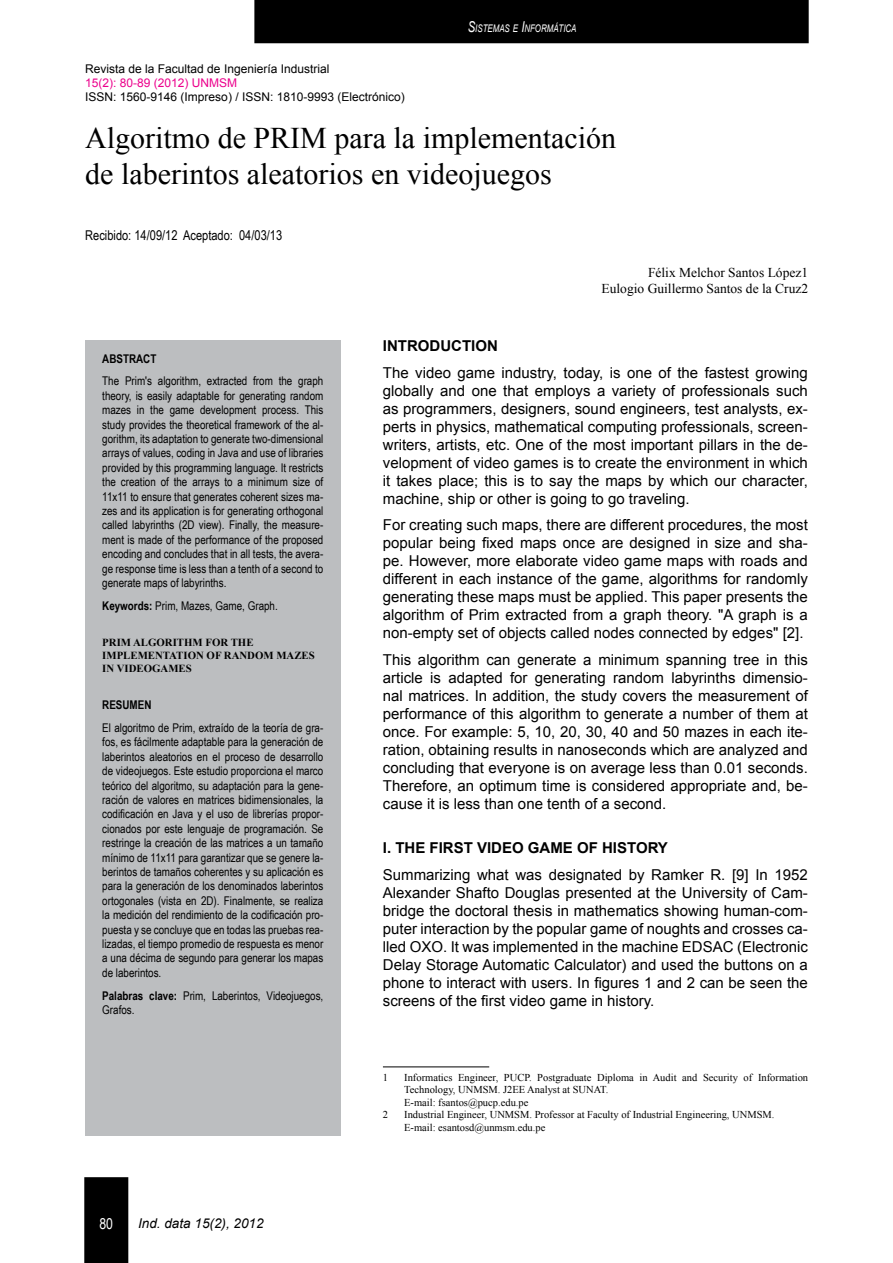
<style>
.page{position:relative;width:893px;height:1263px;background:#fff}
.page>*{position:absolute;margin:0;border:0;box-sizing:border-box;transform-origin:0 0}
.t1{font:30px/36px "Times New Roman";color:#000}
.t2{font:15px/18px "Arial";color:#000;text-align:justify}
.t3{font:700 15px "Arial";color:#000}
.t4{font:15px "Arial Narrow";color:#fff}
.t5{font:13.5px/16.2px "Times New Roman";color:#000;text-align:right}
.t6{font:13.5px "Arial Narrow";color:#000}
.t7{font:italic 13.5px "Arial";color:#000}
.t8{font:12px/14.4px "Arial Narrow";color:#000;text-align:justify}
.t9{font:12px "Arial";color:#000}
.t10{font:12px "Arial";color:#ec008c}
.t11{font:700 12px "Arial Narrow";color:#000}
.t12{font:700 10.8px "Times New Roman";color:#000}
.t13{font:10.5px/12.6px "Times New Roman";color:#000}
.t14{font:italic 10.5px "Arial";color:#fff;scale:.75 1}
.t15{font:8.4px "Arial Narrow";color:#000}
.s1{font-size:12px}
.s2{font-size:15px}
.s3{font-weight:700}
</style>
<div class="page">
<div style="left:84px;top:1177px;width:44px;height:86px;background:#000"></div>
<div style="left:254px;top:0;width:555px;height:43px;background:#000"></div>
<div style="left:85px;top:340px;width:255px;height:795px;background:#bcbec0"></div>
<hr style="left:383px;top:1066px;width:106px;height:1px;background:#000">
<p class="t9" style="left:85px;top:60px;width:246px">Revista de la Facultad de Ingeniería Industrial</p>
<p class="t10" style="left:85px;top:75px;width:154px">15(2): 80-89 (2012) UNMSM</p>
<p class="t9" style="left:85px;top:89px;width:321px">ISSN: 1560-9146 (Impreso) / ISSN: 1810-9993 (Electrónico)</p>
<p class="t15" style="left:85px;top:63px;width:343px"><span class="s1">A</span>LGORTIMO DE PRIM PARA LA IMPLEMENTACIÓN DE LABERINTOS ALEATORIOS EN VIDEOJUEGOS</p>
<p class="t14" style="left:468px;top:22px;width:147px"><span class="s2">S</span>ISTEMAS E <span class="s2">I</span>NFORMÁTICA</p>
<h1 class="t1" style="left:85px;top:120px;width:532px">Algoritmo de PRIM para la implementación de laberintos aleatorios en videojuegos</h1>
<p class="t6" style="left:85px;top:225px;width:198px">Recibido: 14/09/12 Aceptado: 04/03/13</p>
<p class="t5" style="left:601px;top:264px;width:208px">Félix Melchor Santos López1<br>Eulogio Guillermo Santos de la Cruz2</p>
<p class="t11" style="left:102px;top:349px;width:56px">ABSTRACT</p>
<p class="t8" style="left:102px;top:374px;width:223px">The Prim's algorithm, extracted from the graph theory, is easily adaptable for generating random mazes in the game development process. This study provides the theoretical framework of the al&shy;gorithm, its adaptation to generate two-dimensional arrays of values, coding in Java and use of libraries provided by this programming language. It restricts the creation of the arrays to a minimum size of 11x11 to ensure that generates coherent sizes ma&shy;zes and its application is for generating orthogonal called labyrinths (2D view). Finally, the measure&shy;ment is made of the performance of the proposed encoding and concludes that in all tests, the avera&shy;ge response time is less than a tenth of a second to generate maps of labyrinths.</p>
<p class="t8" style="left:102px;top:598px;width:177px"><span class="s3">Keywords:</span> Prim, Mazes, Game, Graph.</p>
<p class="t12" style="left:102px;top:635px;width:63px">PRIM ALGORIT</p>
<p class="t12" style="left:184px;top:635px;width:70px">HM FOR THE</p>
<p class="t12" style="left:102px;top:648px;width:54px">IMPLEMENTATION</p>
<p class="t12" style="left:207px;top:648px;width:27px">OF RANDO</p>
<p class="t12" style="left:263px;top:648px;width:53px">M MAZES</p>
<p class="t12" style="left:102px;top:661px;width:31px">IN VIDEO</p>
<p class="t12" style="left:152px;top:661px;width:41px">GAMES</p>
<p class="t11" style="left:102px;top:696px;width:51px">RESUMEN</p>
<p class="t8" style="left:102px;top:720px;width:223px">El algoritmo de Prim, extraído de la teoría de gra&shy;fos, es fácilmente adaptable para la generación de laberintos aleatorios en el proceso de desarrollo de videojuegos. Este estudio proporciona el marco teórico del algoritmo, su adaptación para la gene&shy;ración de valores en matrices bidimensionales, la codificación en Java y el uso de librerías propor&shy;cionados por este lenguaje de programación. Se restringe la creación de las matrices a un tamaño mínimo de 11x11 para garantizar que se genere la&shy;berintos de tamaños coherentes y su aplicación es para la generación de los denominados laberintos ortogonales (vista en 2D). Finalmente, se realiza la medición del rendimiento de la codificación pro&shy;puesta y se concluye que en todas las pruebas rea&shy;lizadas, el tiempo promedio de respuesta es menor a una décima de segundo para generar los mapas de laberintos.</p>
<p class="t8" style="left:102px;top:988px;width:223px"><span class="s3">Palabras clave:</span> Prim, Laberintos, Videojuegos,<br>Grafos.</p>
<p class="t4" style="left:99px;top:1213px;width:15px">80</p>
<p class="t7" style="left:138px;top:1215px;width:127px">Ind. data 15(2), 2012</p>
<p class="t3" style="left:383px;top:336px;width:116px">INTRODUCTION</p>
<p class="t2" style="left:383px;top:363px;width:426px">The video game industry, today, is one of the fastest growing globally and one that employs a variety of professionals such as programmers, designers, sound engineers, test analysts, ex&shy;perts in physics, mathematical computing professionals, screen&shy;writers, artists, etc. One of the most important pillars in the de&shy;velopment of video games is to create the environment in which it takes place; this is to say the maps by which our character, machine, ship or other is going to go traveling.</p>
<p class="t2" style="left:383px;top:516px;width:426px">For creating such maps, there are different procedures, the most popular being fixed maps once are designed in size and sha&shy;pe. However, more elaborate video game maps with roads and different in each instance of the game, algorithms for randomly generating these maps must be applied. This paper presents the algorithm of Prim extracted from a graph theory. "A graph is a non-empty set of objects called nodes connected by edges" [2].</p>
<p class="t2" style="left:383px;top:650px;width:427px">This algorithm can generate a minimum spanning tree in this article is adapted for generating random labyrinths dimensio&shy;nal matrices. In addition, the study covers the measurement of performance of this algorithm to generate a number of them at once. For example: 5, 10, 20, 30, 40 and 50 mazes in each ite&shy;ration, obtaining results in nanoseconds which are analyzed and concluding that everyone is on average less than 0.01 seconds.<br>Therefore, an optimum time is considered appropriate and, be&shy;cause it is less than one tenth of a second.</p>
<p class="t3" style="left:383px;top:838px;width:287px">I. THE FIRST VIDEO GAME OF HISTORY</p>
<p class="t2" style="left:383px;top:865px;width:427px">Summarizing what was designated by Ramker R. [9] In 1952<br>Alexander Shafto Douglas presented at the University of Cam&shy;bridge the doctoral thesis in mathematics showing human-com&shy;puter interaction by the popular game of noughts and crosses ca&shy;lled OXO. It was implemented in the machine EDSAC (Electronic Delay Storage Automatic Calculator) and used the buttons on a phone to interact with users. In figures 1 and 2 can be seen the screens of the first video game in history.</p>
<p class="t13" style="left:383px;top:1071px;width:7px">1</p>
<p class="t13" style="left:404px;top:1071px;width:405px">Informatics Engineer, PUCP. Postgraduate Diploma in Audit and Security of Information<br>Technology, UNMSM. J2EE Analyst at SUNAT.<br>E-mail: fsantos@pucp.edu.pe</p>
<p class="t13" style="left:383px;top:1108px;width:7px">2</p>
<p class="t13" style="left:404px;top:1108px;width:372px">Industrial Engineer, UNMSM. Professor at Faculty of Industrial Engineering, UNMSM.<br>E-mail: esantosd@unmsm.edu.pe</p>
</div>
